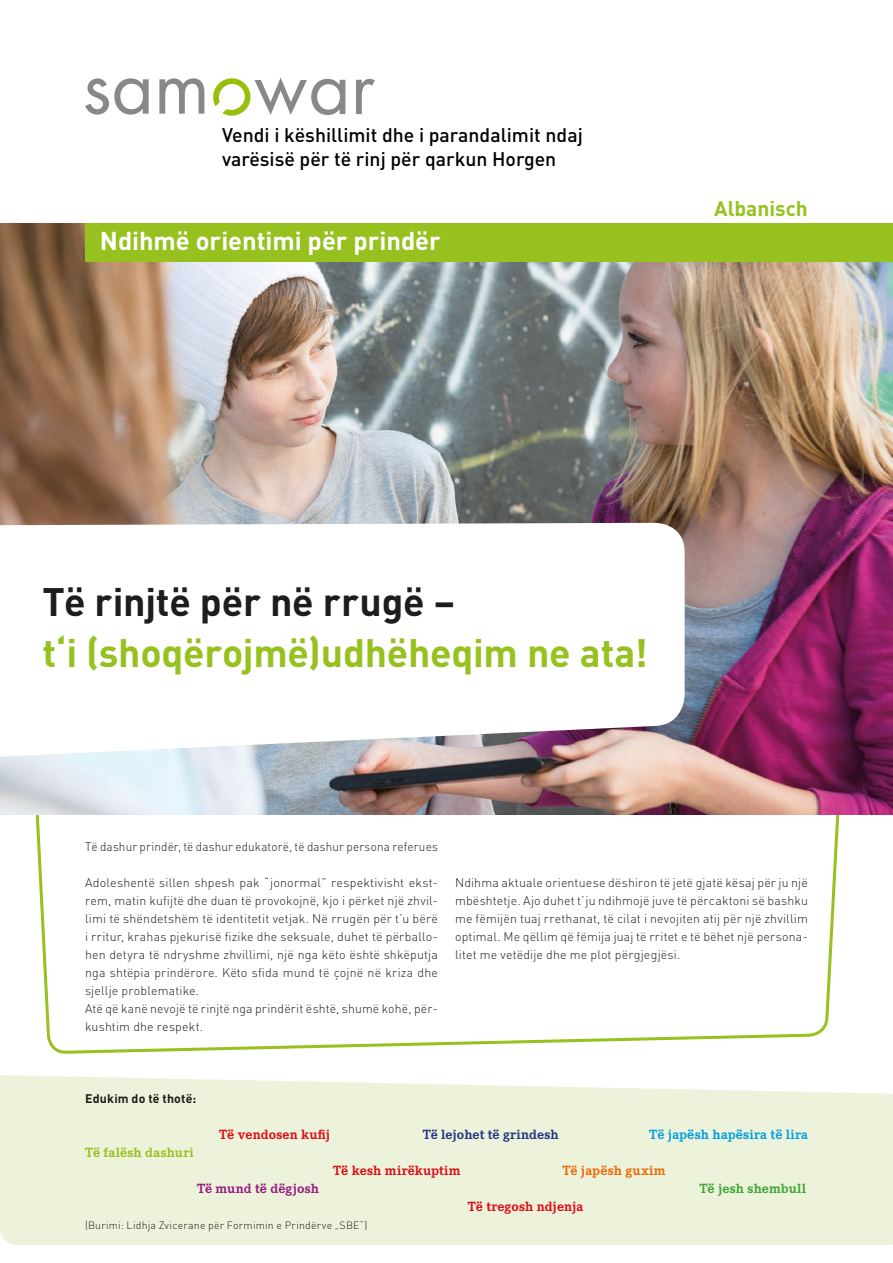
<style>
.page{position:relative;width:893px;height:1263px;background:#fff}
.page>*{position:absolute;margin:0;border:0;box-sizing:border-box;transform-origin:0 0}
.t1{font:700 39.3px "DINOT";letter-spacing:-.005em;color:#96c11f}
.t2{font:700 39.3px "DINOT";letter-spacing:-.005em;color:#1d1d1b}
.t3{font:700 25.5px "DINOT";letter-spacing:-.005em;color:#fff}
.t4{font:700 21px "DINOT";color:#96c11f}
.t5{font:500 19.5px/24.3px "DIN";color:#010000}
.t6{font:700 13.8px "Corporate E";letter-spacing:.005em;color:#dc0d16}
.t7{font:700 13.8px "Corporate E";letter-spacing:.015em;color:#009fe3}
.t8{font:700 13.8px "Corporate E";color:#283583}
.t9{font:700 13.8px "Corporate E";letter-spacing:.015em;color:#96c11f}
.t10{font:700 13.8px "Corporate E";color:#961b81}
.t11{font:700 13.8px "Corporate E";letter-spacing:.005em;color:#3fa535}
.t12{font:700 13.8px "Corporate E";letter-spacing:.015em;color:#ec6708}
.t13{font:300 12.3px/18px "DINOT";letter-spacing:.015em;color:#1d1d1b}
.t14{font:300 12.3px "DINOT";letter-spacing:.015em;color:#1d1d1b;scale:.95 1}
.t15{font:700 12.3px "DINOT";letter-spacing:.015em;color:#1d1d1b}
.t16{font:300 10.5px "DINOT";letter-spacing:.02em;color:#1d1d1b}
</style>
<div class="page">
<div style="left:0;top:1075px;width:893px;height:170px;background:#edf3da"></div>
<svg style="left:37px;top:815px;width:804px;height:339px"></svg>
<img style="left:0;top:223px;width:893px;height:592px">
<div style="left:85px;top:223px;width:808px;height:38px;background:#96c11f"></div>
<svg style="left:0;top:523px;width:685px;height:234px"></svg>
<svg style="left:85px;top:78px;width:64px;height:37px"></svg>
<svg style="left:159px;top:78px;width:45px;height:36px"></svg>
<svg style="left:356px;top:79px;width:19px;height:35px"></svg>
<svg style="left:213px;top:77px;width:132px;height:39px"></svg>
<h3 class="t5" style="left:222px;top:122px;width:362px">Vendi i këshillimit dhe i parandalimit ndaj varësisë për të rinj për qarkun Horgen</h3>
<h2 class="t3" style="left:100px;top:224px;width:342px">Ndihmë orientimi për prindër</h2>
<h3 class="t4" style="left:714px;top:194px;width:95px">Albanisch</h3>
<h1 class="t2" style="left:43px;top:575px;width:414px">Të rinjtë për në rrugë –</h1>
<h1 class="t1" style="left:43px;top:626px;width:607px">t‘i (shoqërojmë)udhëheqim ne ata!</h1>
<p class="t14" style="left:85px;top:838px;width:373px">Të dashur prindër, të dashur edukatorë, të dashur persona referues</p>
<p class="t13" style="left:85px;top:873px;width:354px">Adoleshentë sillen shpesh pak “jonormal” respektivisht ekst&shy;rem, matin kufijtë dhe duan të provokojnë, kjo i përket një zhvil&shy;limi të shëndetshëm të identitetit vetjak. Në rrugën për t’u bërë i rritur, krahas pjekurisë fizike dhe seksuale, duhet të përballo&shy;hen detyra të ndryshme zhvillimi, një nga këto është shkëputja nga shtëpia prindërore. Këto sfida mund të çojnë në kriza dhe sjellje problematike.<br>Atë që kanë nevojë të rinjtë nga prindërit është, shumë kohë, për&shy;kushtim dhe respekt.</p>
<p class="t13" style="left:455px;top:873px;width:354px;text-align:justify">Ndihma aktuale orientuese dëshiron të jetë gjatë kësaj për ju një mbështetje. Ajo duhet t’ju ndihmojë juve të përcaktoni së bashku me fëmijën tuaj rrethanat, të cilat i nevojiten atij për një zhvillim optimal. Me qëllim që fëmija juaj të rritet e të bëhet një persona&shy;litet me vetëdije dhe me plot përgjegjësi.</p>
<p class="t15" style="left:85px;top:1090px;width:113px">Edukim do të thotë:</p>
<p class="t9" style="left:85px;top:1144px;width:110px">Të falësh dashuri</p>
<p class="t6" style="left:219px;top:1126px;width:112px">Të vendosen kufij</p>
<p class="t8" style="left:423px;top:1126px;width:138px">Të lejohet të grindesh</p>
<p class="t7" style="left:649px;top:1126px;width:160px">Të japësh hapësira të lira</p>
<p class="t6" style="left:333px;top:1162px;width:129px">Të kesh mirëkuptim</p>
<p class="t12" style="left:562px;top:1162px;width:105px">Të japësh guxim</p>
<p class="t10" style="left:197px;top:1180px;width:124px">Të mund të dëgjosh</p>
<p class="t16" style="left:85px;top:1218px;width:284px">(Burimi: Lidhja Zvicerane për Formimin e Prindërve „SBE“)</p>
<p class="t6" style="left:468px;top:1198px;width:117px">Të tregosh ndjenja</p>
<p class="t11" style="left:699px;top:1180px;width:108px">Të jesh shembull</p>
</div>
